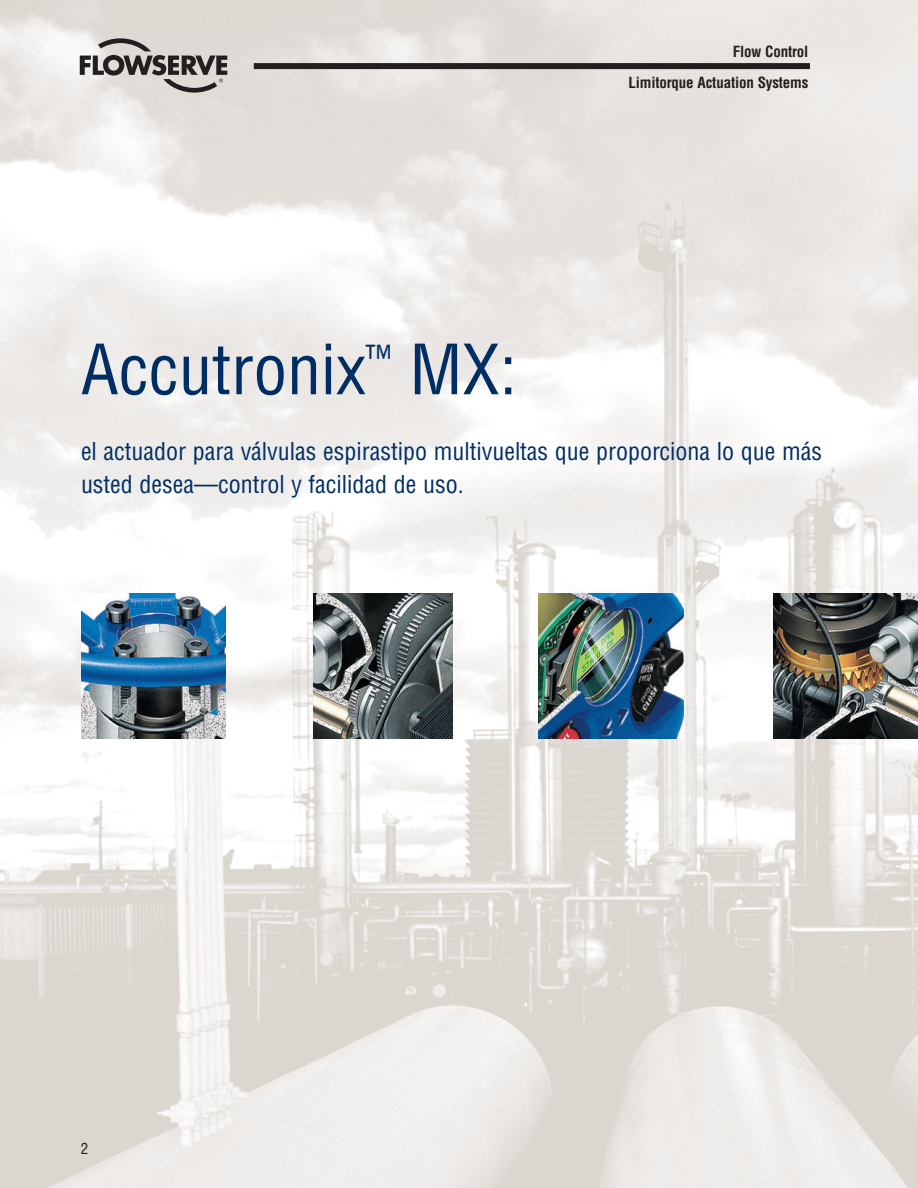
<style>
.page{position:relative;width:918px;height:1188px;background:#fff}
.page>*{position:absolute;margin:0;border:0;box-sizing:border-box;transform-origin:0 0}
.t1{font:condensed 67.5px "Helvetica LT Std";color:#002e64}
.t2{font:condensed 24px/33px "Helvetica LT Std";color:#002e64}
.t3{font:700 condensed 15px/31.5px "Helvetica LT Std";letter-spacing:-.01em;color:#231f20;text-align:right}
.t4{font:condensed 15px "Helvetica LT Std";color:#231f20}
</style>
<div class="page">
<img style="left:0;top:0;width:918px;height:1188px">
<img style="left:314px;top:593px;width:138px;height:145px">
<img style="left:539px;top:593px;width:145px;height:145px">
<img style="left:81px;top:593px;width:145px;height:145px">
<img style="left:773px;top:593px;width:145px;height:145px">
<svg style="left:80px;top:38px;width:147px;height:55px;background:#aca8a5"></svg>
<div style="left:254px;top:63px;width:556px;height:6px;background:#231f20"></div>
<h1 class="t1" style="left:81px;top:346px;width:437px">Accutronix<sup>™</sup> MX:</h1>
<p class="t3" style="left:628px;top:37px;width:182px">Flow Control<br>Limitorque Actuation Systems</p>
<p class="t2" style="left:81px;top:438px;width:743px">el actuador para válvulas espirastipo multivueltas que proporciona lo que más usted desea—control y facilidad de uso.</p>
<p class="t4" style="left:81px;top:1143px;width:9px">2</p>
</div>
